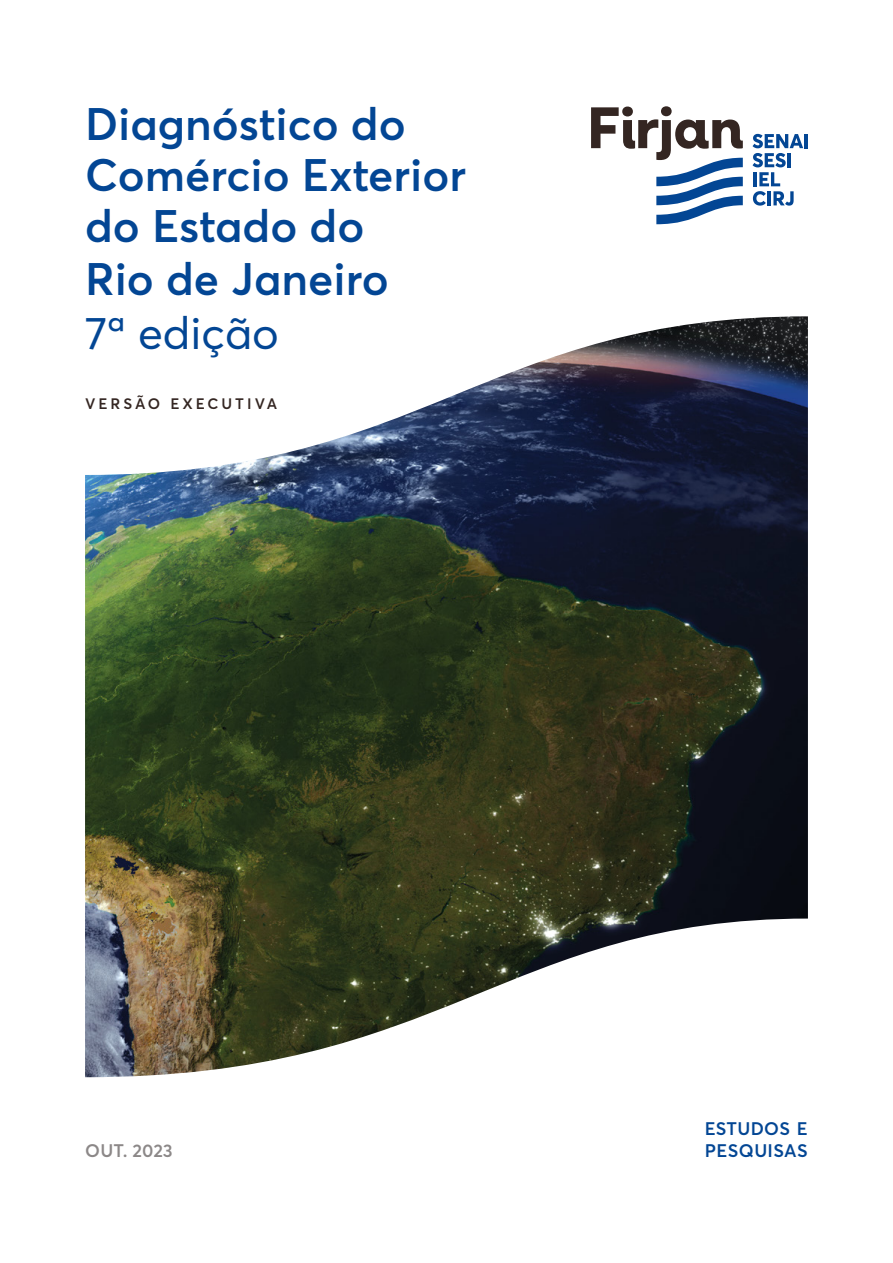
<style>
.page{position:relative;width:893px;height:1263px;background:#fff}
.page>*{position:absolute;margin:0;border:0;box-sizing:border-box;transform-origin:0 0}
.t1{font:600 45px/51.9px "Averta";color:#034694}
.t2{font:45px "Averta";color:#034694}
.t3{font:600 18px/21.6px "Averta";letter-spacing:.02em;color:#034694}
.t4{font:600 18px "Averta";color:#8c8888}
.t5{font:600 15px "Averta";letter-spacing:.2em;color:#342622}
</style>
<div class="page">
<hr style="left:805px;top:134px;width:3px;height:14px;background:#034694">
<svg style="left:752px;top:134px;width:51px;height:72px"></svg>
<svg style="left:591px;top:106px;width:152px;height:118px"></svg>
<img style="left:85px;top:316px;width:723px;height:761px">
<p class="t1" style="left:85px;top:96px;width:383px">Diagnóstico do<br>Comércio Exterior do Estado do<br>Rio de Janeiro</p>
<p class="t2" style="left:85px;top:302px;width:195px">7ª edição</p>
<p class="t5" style="left:85px;top:393px;width:194px">VERSÃO EXECUTIVA</p>
<p class="t4" style="left:85px;top:1138px;width:89px">OUT. 2023</p>
<p class="t3" style="left:705px;top:1117px;width:105px">ESTUDOS E<br>PESQUISAS</p>
</div>
